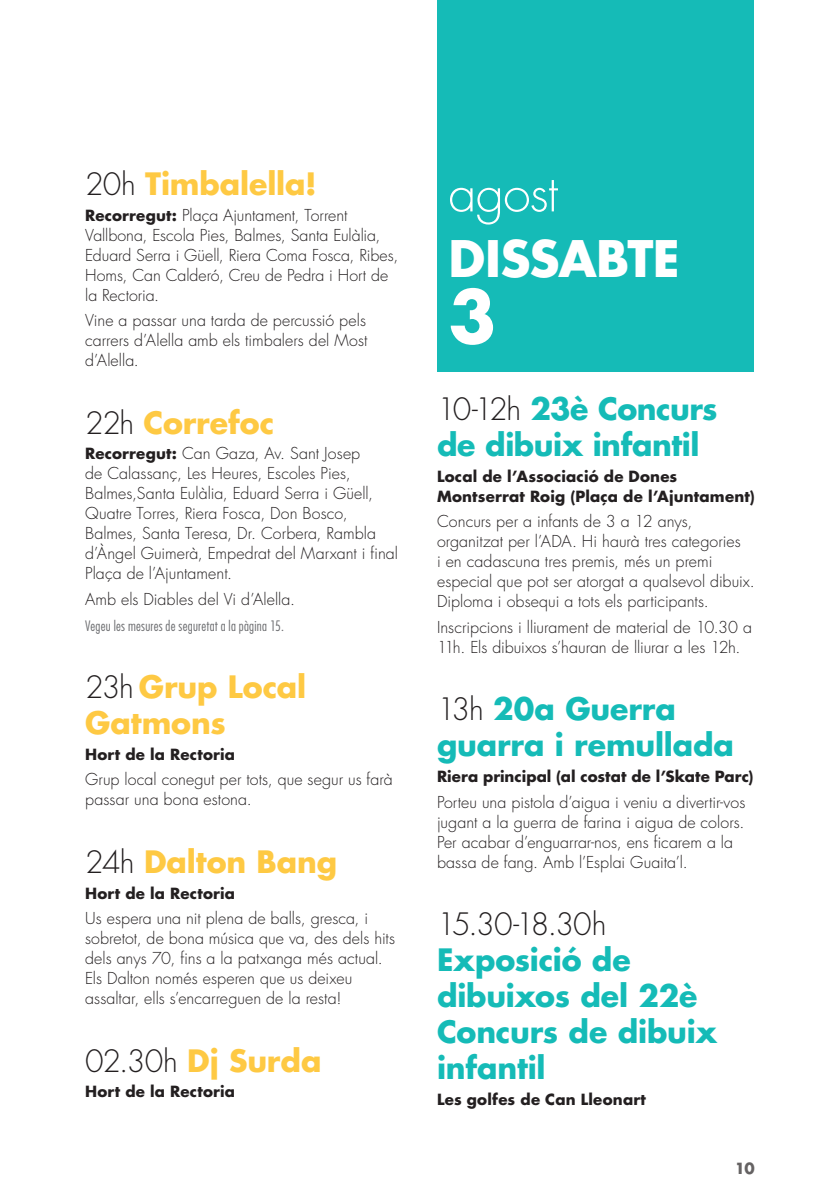
<style>
.page{position:relative;width:840px;height:1191px;background:#fff}
.page>*{position:absolute;margin:0;border:0;box-sizing:border-box;transform-origin:0 0}
.t1{font:700 70px "Futura Std";color:#fff}
.t2{font:300 50px "Futura Std";letter-spacing:-.015em;color:#fff}
.t3{font:700 49px "Futura Std";letter-spacing:-.015em;color:#fff}
.t4{font:700 30px/36px "Futura Std";letter-spacing:-.01em;color:#15bbb7}
.t5{font:700 30px/36px "Futura Std";letter-spacing:-.005em;color:#fec943}
.t6{font:300 30px "Futura Std";letter-spacing:-.025em;color:#231f20}
.t7{font:300 16px/20px "Futura Std";color:#231f20}
.t8{font:700 15px/20px "Futura Std";letter-spacing:.01em;color:#231f20}
.t9{font:300 condensed 14px "Futura Std";letter-spacing:.02em;color:#6c6d70}
.s1{font-weight:300;color:#231f20}
.s2{font-weight:700;font-size:15px}
</style>
<div class="page">
<div style="left:437px;top:0;width:316px;height:371px;background:#15bbb7"></div>
<h3 class="t5" style="left:85px;top:165px;width:233px"><span class="s1">20h</span> Timbalella!</h3>
<p class="t7" style="left:85px;top:205px;width:314px"><span class="s2">Recorregut:</span> Plaça Ajuntament, Torrent Vallbona, Escola Pies, Balmes, Santa Eulàlia, Eduard Serra i Güell, Riera Coma Fosca, Ribes, Homs, Can Calderó, Creu de Pedra i Hort de la Rectoria.</p>
<p class="t7" style="left:85px;top:311px;width:283px;text-align:justify">Vine a passar una tarda de percussió pels carrers d’Alella amb els timbalers del Most d’Alella.</p>
<h3 class="t5" style="left:85px;top:404px;width:190px"><span class="s1">22h</span> Correfoc</h3>
<p class="t7" style="left:85px;top:444px;width:314px"><span class="s2">Recorregut:</span> Can Gaza, Av. Sant Josep<br>de Calassanç, Les Heures, Escoles Pies, Balmes,Santa Eulàlia, Eduard Serra i Güell, Quatre Torres, Riera Fosca, Don Bosco, Balmes, Santa Teresa, Dr. Corbera, Rambla d’Àngel Guimerà, Empedrat del Marxant i final Plaça de l’Ajuntament.</p>
<p class="t7" style="left:85px;top:589px;width:211px">Amb els Diables del Vi d’Alella.</p>
<p class="t9" style="left:85px;top:617px;width:200px">Vegeu les mesures de seguretat a la pàgina 15.</p>
<h3 class="t5" style="left:85px;top:668px;width:222px"><span class="s1">23h</span> Grup Local<br>Gatmons</h3>
<p class="t8" style="left:85px;top:744px;width:151px">Hort de la Rectoria</p>
<p class="t7" style="left:85px;top:770px;width:309px">Grup local conegut per tots, que segur us farà passar una bona estona.</p>
<h3 class="t5" style="left:85px;top:843px;width:253px"><span class="s1">24h</span> Dalton Bang</h3>
<p class="t8" style="left:85px;top:882px;width:151px">Hort de la Rectoria</p>
<p class="t7" style="left:85px;top:909px;width:311px">Us espera una nit plena de balls, gresca, i sobretot, de bona música que va, des dels hits dels anys 70, fins a la patxanga més actual.<br>Els Dalton només esperen que us deixeu assaltar, ells s’encarreguen de la resta!</p>
<h3 class="t5" style="left:85px;top:1042px;width:238px"><span class="s1">02.30h</span> Dj Surda</h3>
<p class="t8" style="left:85px;top:1081px;width:151px">Hort de la Rectoria</p>
<h2 class="t2" style="left:448px;top:163px;width:111px">agost</h2>
<h3 class="t3" style="left:448px;top:226px;width:233px">DISSABTE</h3>
<h1 class="t1" style="left:448px;top:270px;width:50px">3</h1>
<h3 class="t4" style="left:437px;top:390px;width:282px"><span class="s1">10-12h</span> 23è Concurs de dibuix infantil</h3>
<p class="t8" style="left:437px;top:466px;width:319px">Local de l’Associació de Dones<br>Montserrat Roig (Plaça de l’Ajuntament)</p>
<p class="t7" style="left:437px;top:512px;width:319px">Concurs per a infants de 3 a 12 anys, organitzat per l’ADA. Hi haurà tres categories<br>i en cadascuna tres premis, més un premi especial que pot ser atorgat a qualsevol dibuix.<br>Diploma i obsequi a tots els participants.</p>
<p class="t7" style="left:437px;top:617px;width:316px">Inscripcions i lliurament de material de 10.30 a<br>11h. Els dibuixos s’hauran de lliurar a les 12h.</p>
<h3 class="t4" style="left:437px;top:690px;width:298px"><span class="s1">13h</span> 20a Guerra guarra i remullada</h3>
<p class="t8" style="left:437px;top:766px;width:318px">Riera principal (al costat de l’Skate Parc)</p>
<p class="t7" style="left:437px;top:792px;width:310px">Porteu una pistola d’aigua i veniu a divertir-vos jugant a la guerra de farina i aigua de colors.<br>Per acabar d’enguarrar-nos, ens ficarem a la bassa de fang. Amb l’Esplai Guaita’l.</p>
<h3 class="t6" style="left:437px;top:906px;width:171px">15.30-18.30h</h3>
<h3 class="t4" style="left:437px;top:941px;width:281px">Exposició de dibuixos del 22è<br>Concurs de dibuix infantil</h3>
<p class="t8" style="left:437px;top:1089px;width:210px">Les golfes de Can Lleonart</p>
<p class="t8" style="left:734px;top:1158px;width:21px">10</p>
</div>
